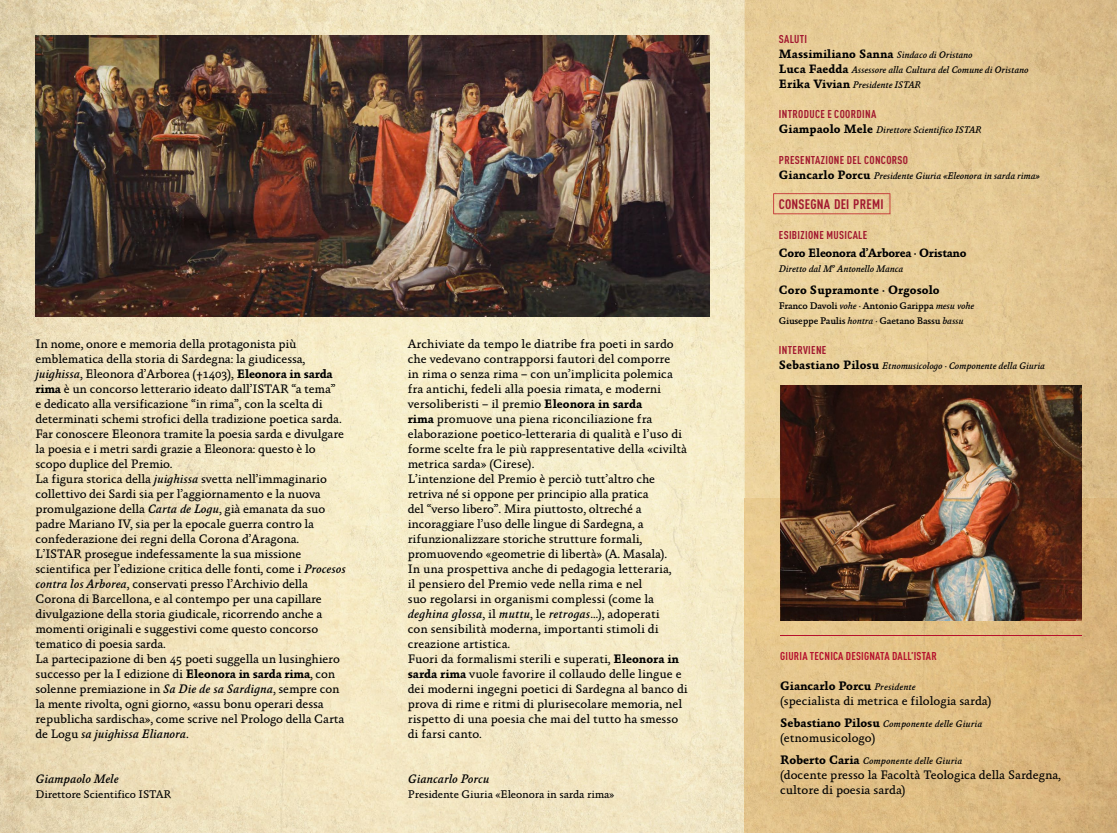
<style>
.page{position:relative;width:1117px;height:833px;background:#fff}
.page>*{position:absolute;margin:0;border:0;box-sizing:border-box;transform-origin:0 0}
.t1{font:700 condensed 13.62px "DIN Pro";letter-spacing:.015em;color:#a2182f}
.t2{font:12.5px/15px "Absara";letter-spacing:-.01em;color:#000}
.t3{font:italic 500 12.5px "Absara";letter-spacing:-.01em;color:#000}
.t4{font:700 12.38px "Absara";letter-spacing:.01em;color:#000}
.t5{font:700 12.38px "Absara";letter-spacing:-.02em;color:#000}
.t6{font:700 condensed 11.25px "DIN Pro";letter-spacing:.03em;color:#a2182f}
.t7{font:11.25px "Absara";letter-spacing:-.01em;color:#000}
.t8{font:700 condensed 11.25px "DIN Pro";letter-spacing:.02em;color:#b5112d}
.t9{font:italic 500 9.75px/15px "Absara";letter-spacing:-.02em;color:#000}
.t10{font:500 9.75px/15px "Absara";letter-spacing:-.02em;color:#000}
.t11{font:italic 500 9.75px "Absara";color:#000}
.s1{font-weight:500;font-style:italic}
.s2{font-weight:700}
.s3{font-weight:500;font-style:italic;font-size:9.75px}
.s4{font-weight:700;font-style:normal;font-size:12.38px}
.s5{font-style:italic}
.s6{font-weight:700;font-style:normal;font-size:12.5px}
</style>
<div class="page">
<img style="left:0;top:0;width:744px;height:833px">
<img style="left:827px;top:0;width:289px;height:833px">
<img style="left:744px;top:0;width:83px;height:498px">
<img style="left:744px;top:498px;width:83px;height:335px">
<img style="left:780px;top:386px;width:301px;height:234px">
<img style="left:35px;top:35px;width:674px;height:282px">
<svg style="left:773px;top:193px;width:117px;height:21px;background:#e5c292"></svg>
<hr style="left:780px;top:635px;width:301px;height:1px;background:#b5112d">
<p class="t2" style="left:35px;top:336px;width:312px">In nome, onore e memoria della protagonista più emblematica della storia di Sardegna: la giudicessa, <span class="s1">juighissa</span>, Eleonora d’Arborea (†1403), <span class="s2">Eleonora in sarda rima</span> è un concorso letterario ideato dall’ISTAR “a tema”<br>e dedicato alla versificazione “in rima”, con la scelta di determinati schemi strofici della tradizione poetica sarda.<br>Far conoscere Eleonora tramite la poesia sarda e divulgare la poesia e i metri sardi grazie a Eleonora: questo è lo scopo duplice del Premio.<br>La figura storica della <span class="s1">juighissa</span> svetta nell’immaginario collettivo dei Sardi sia per l’aggiornamento e la nuova promulgazione della <span class="s1">Carta de Logu</span>, già emanata da suo padre Mariano IV, sia per la epocale guerra contro la confederazione dei regni della Corona d’Aragona.<br>L’ISTAR prosegue indefessamente la sua missione scientifica per l’edizione critica delle fonti, come i <span class="s1">Procesos contra los Arborea</span>, conservati presso l’Archivio della Corona di Barcellona, e al contempo per una capillare divulgazione della storia giudicale, ricorrendo anche a momenti originali e suggestivi come questo concorso tematico di poesia sarda.<br>La partecipazione di ben 45 poeti suggella un lusinghiero successo per la I edizione di <span class="s2">Eleonora in sarda rima</span>, con solenne premiazione in <span class="s1">Sa Die de sa Sardigna</span>, sempre con la mente rivolta, ogni giorno, «assu bonu operari dessa republicha sardischa», come scrive nel Prologo della Carta de Logu <span class="s1">sa juighissa Elianora</span>.</p>
<p class="t3" style="left:35px;top:771px;width:85px">Giampaolo Mele</p>
<p class="t7" style="left:35px;top:788px;width:137px">Direttore Scientifico ISTAR</p>
<p class="t2" style="left:407px;top:336px;width:281px">Archiviate da tempo le diatribe fra poeti in sardo che vedevano contrapporsi fautori del comporre<br>in rima o senza rima – con un’implicita polemica fra antichi, fedeli alla poesia rimata, e moderni versoliberisti – il premio <span class="s2">Eleonora in sarda<br>rima</span> promuove una piena riconciliazione fra elaborazione poetico-letteraria di qualità e l’uso di forme scelte fra le più rappresentative della «civiltà metrica sarda» (Cirese).<br>L’intenzione del Premio è perciò tutt’altro che retriva né si oppone per principio alla pratica<br>del “verso libero”. Mira piuttosto, oltreché a incoraggiare l’uso delle lingue di Sardegna, a rifunzionalizzare storiche strutture formali, promuovendo «geometrie di libertà» (A. Masala).<br>In una prospettiva anche di pedagogia letteraria,<br>il pensiero del Premio vede nella rima e nel<br>suo regolarsi in organismi complessi (come la <span class="s1">deghina glossa</span>, il <span class="s1">muttu</span>, le <span class="s1">retrogas</span>…), adoperati<br>con sensibilità moderna, importanti stimoli di creazione artistica.<br>Fuori da formalismi sterili e superati, <span class="s2">Eleonora in sarda rima</span> vuole favorire il collaudo delle lingue e dei moderni ingegni poetici di Sardegna al banco di prova di rime e ritmi di plurisecolare memoria, nel rispetto di una poesia che mai del tutto ha smesso di farsi canto.</p>
<p class="t3" style="left:407px;top:771px;width:83px">Giancarlo Porcu</p>
<p class="t7" style="left:407px;top:788px;width:208px">Presidente Giuria «Eleonora in sarda rima»</p>
<p class="t6" style="left:778px;top:31px;width:30px">SALUTI</p>
<p class="t4" style="left:778px;top:47px;width:195px">Massimiliano Sanna <span class="s3">Sindaco di Oristano</span></p>
<p class="t9" style="left:778px;top:63px;width:251px"><span class="s4">Luca Faedda</span> Assessore alla Cultura del Comune di Oristano<br><span class="s4">Erika Vivian</span> Presidente ISTAR</p>
<p class="t6" style="left:778px;top:106px;width:99px">INTRODUCE E COORDINA</p>
<p class="t9" style="left:778px;top:123px;width:204px"><span class="s4">Giampaolo Mele</span> Direttore Scientifico ISTAR</p>
<p class="t6" style="left:778px;top:151px;width:131px">PRESENTAZIONE DEL CONCORSO</p>
<p class="t9" style="left:778px;top:168px;width:263px"><span class="s4">Giancarlo Porcu</span> Presidente Giuria «Eleonora in sarda rima»</p>
<p class="t1" style="left:778px;top:193px;width:106px">CONSEGNA DEI PREMI</p>
<p class="t6" style="left:778px;top:226px;width:90px">ESIBIZIONE MUSICALE</p>
<p class="t5" style="left:778px;top:246px;width:189px">Coro Eleonora d’Arborea · Oristano</p>
<p class="t9" style="left:778px;top:261px;width:126px">Diretto dal M° Antonello Manca</p>
<p class="t4" style="left:778px;top:283px;width:162px">Coro Supramonte · Orgosolo</p>
<p class="t10" style="left:778px;top:298px;width:197px">Franco Davoli <span class="s5">vohe ·</span> Antonio Garippa <span class="s5">mesu vohe<br></span>Giuseppe Paulis <span class="s5">hontra ·</span> Gaetano Bassu <span class="s5">bassu</span></p>
<p class="t6" style="left:778px;top:342px;width:49px">INTERVIENE</p>
<p class="t9" style="left:778px;top:358px;width:268px"><span class="s4">Sebastiano Pilosu</span> Etnomusicologo · Componente della Giuria</p>
<p class="t8" style="left:780px;top:647px;width:158px">GIURIA TECNICA DESIGNATA DALL’ISTAR</p>
<p class="t2" style="left:780px;top:678px;width:213px"><span class="s2">Giancarlo Porcu</span> <span class="s3">Presidente<br></span>(specialista di metrica e filologia sarda)</p>
<p class="t11" style="left:780px;top:718px;width:204px"><span class="s6">Sebastiano Pilosu</span> Componente delle Giuria</p>
<p class="t2" style="left:780px;top:730px;width:97px">(etnomusicologo)</p>
<p class="t11" style="left:780px;top:755px;width:184px"><span class="s6">Roberto Caria</span> Componente delle Giuria</p>
<p class="t2" style="left:780px;top:767px;width:282px">(docente presso la Facoltà Teologica della Sardegna, cultore di poesia sarda)</p>
</div>
